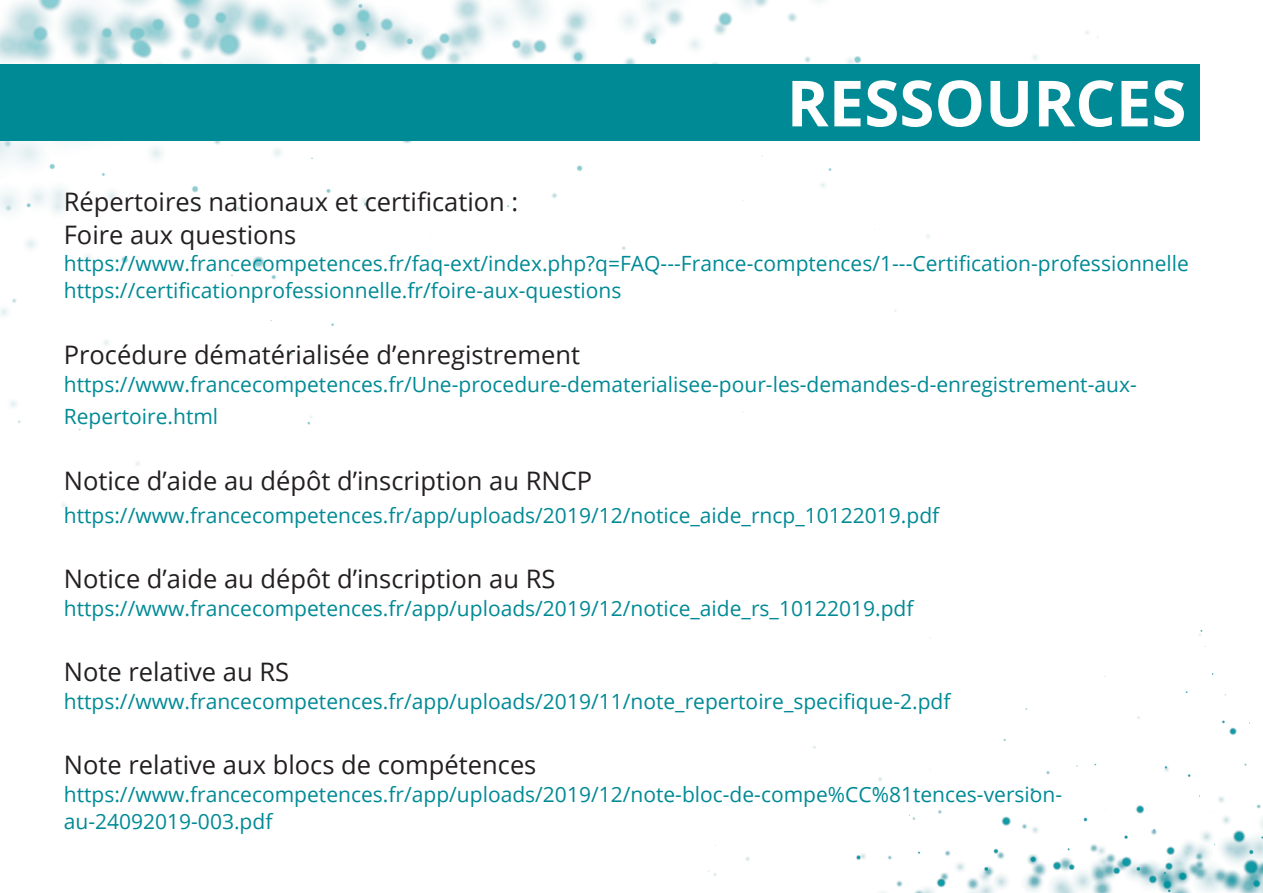
<style>
.page{position:relative;width:1263px;height:893px;background:#fff}
.page>*{position:absolute;margin:0;border:0;box-sizing:border-box;transform-origin:0 0}
.t1{font:700 63.6px "Open Sans";color:#fff}
.t2{font:25.5px/32.8px "Open Sans";color:#231f20}
.t3{font:21px/27.5px "Open Sans";color:#008a95}
</style>
<div class="page">
<img style="left:0;top:0;width:1200px;height:507px">
<img style="left:708px;top:630px;width:555px;height:263px">
<div style="left:0;top:64px;width:1199px;height:76px;background:#008a95"></div>
<h1 class="t1" style="left:787px;top:78px;width:401px">RESSOURCES</h1>
<p class="t2" style="left:64px;top:185px;width:456px">Répertoires nationaux et certification :<br>Foire aux questions</p>
<p class="t3" style="left:64px;top:249px;width:1127px">https://www.francecompetences.fr/faq-ext/index.php?q=FAQ---France-comptences/1---Certification-professionnelle https://certificationprofessionnelle.fr/foire-aux-questions</p>
<p class="t2" style="left:64px;top:338px;width:518px">Procédure dématérialisée d’enregistrement</p>
<p class="t3" style="left:64px;top:367px;width:1074px;line-height:32.8px">https://www.francecompetences.fr/Une-procedure-dematerialisee-pour-les-demandes-d-enregistrement-aux-<br>Repertoire.html</p>
<p class="t2" style="left:64px;top:464px;width:530px">Notice d’aide au dépôt d’inscription au RNCP</p>
<p class="t3" style="left:64px;top:501px;width:877px">https://www.francecompetences.fr/app/uploads/2019/12/notice_aide_rncp_10122019.pdf</p>
<p class="t2" style="left:64px;top:562px;width:493px">Notice d’aide au dépôt d’inscription au RS</p>
<p class="t3" style="left:64px;top:594px;width:851px">https://www.francecompetences.fr/app/uploads/2019/12/notice_aide_rs_10122019.pdf</p>
<p class="t2" style="left:64px;top:655px;width:227px">Note relative au RS</p>
<p class="t3" style="left:64px;top:687px;width:888px">https://www.francecompetences.fr/app/uploads/2019/11/note_repertoire_specifique-2.pdf</p>
<p class="t2" style="left:64px;top:748px;width:474px">Note relative aux blocs de compétences</p>
<p class="t3" style="left:64px;top:780px;width:1000px">https://www.francecompetences.fr/app/uploads/2019/12/note-bloc-de-compe%CC%81tences-version&shy;au-24092019-003.pdf</p>
</div>
